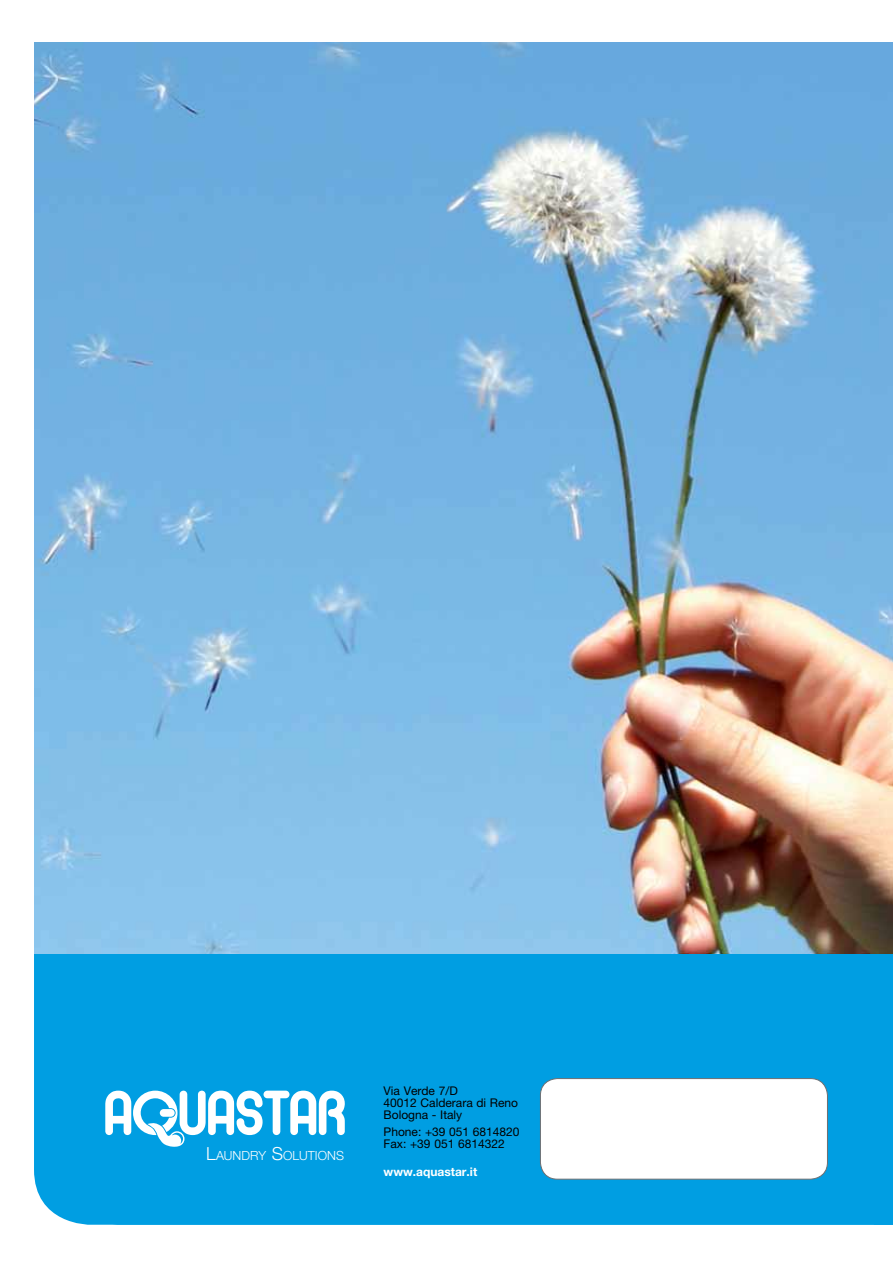
<style>
.page{position:relative;width:893px;height:1263px;background:#fff}
.page>*{position:absolute;margin:0;border:0;box-sizing:border-box;transform-origin:0 0}
.t1{font:300 12.6px "Helvetica Neue LT Std";color:#fff}
.t2{font:12px/12.1px "Helvetica Neue LT Std";color:#000}
.t3{font:700 12px "Helvetica Neue LT Std";color:#fff}
.s1{font-size:18px}
</style>
<div class="page">
<div style="left:34px;top:953px;width:840px;height:266px;background:#009ee2"></div>
<div style="left:874px;top:953px;width:19px;height:84px;background:#009ee2"></div>
<div style="left:64px;top:1037px;width:829px;height:188px;background:#009ee2"></div>
<svg style="left:105px;top:1090px;width:240px;height:57px"></svg>
<div style="left:540px;top:1078px;width:287px;height:101px;background:#fff;border-radius:17px"></div>
<div style="left:540px;top:1078px;width:288px;height:101px;border:1px solid #6d6e71;border-radius:17px"></div>
<img style="left:34px;top:43px;width:859px;height:910px">
<p class="t1" style="left:206px;top:1148px;width:138px"><span class="s1">L</span>AUNDRY <span class="s1">S</span>OLUTIONS</p>
<p class="t2" style="left:384px;top:1084px;width:136px">Via Verde 7/D<br>40012 Calderara di Reno<br>Bologna - Italy</p>
<p class="t2" style="left:384px;top:1125px;width:138px">Phone: +39 051 6814820<br>Fax: +39 051 6814322</p>
<p class="t3" style="left:384px;top:1164px;width:95px">www.aquastar.it</p>
</div>
